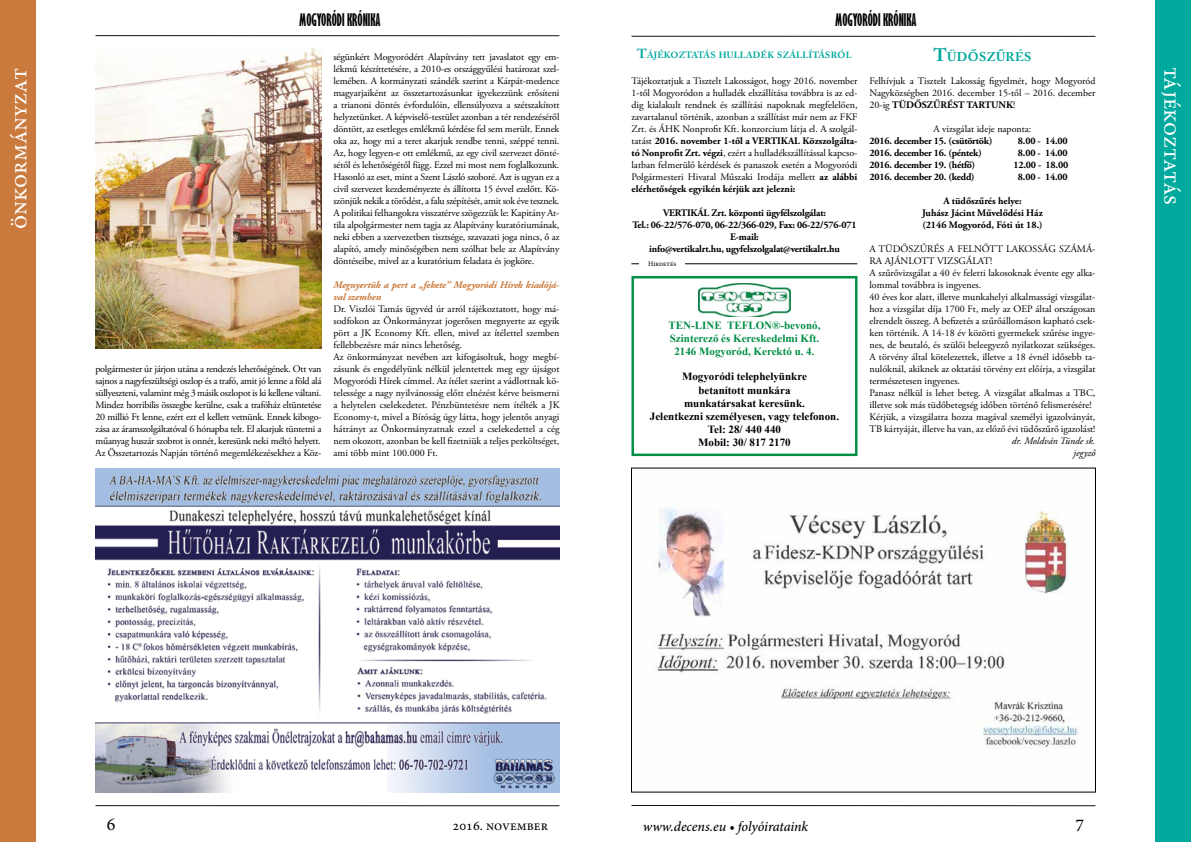
<style>
.page{position:relative;width:1191px;height:842px;background:#fff}
.page>*{position:absolute;margin:0;border:0;box-sizing:border-box;transform-origin:0 0}
.t1{font:24px "Minion Pro";color:#fff}
.t2{font:18px "Minion Pro";color:#000}
.t3{font:700 extra-condensed 16px "Gill Sans";color:#000}
.t4{font:italic 500 14px "Minion Pro";letter-spacing:-.01em;color:#000}
.t5{font:14px "Minion Pro";color:#000}
.t6{font:700 12.6px "Adobe Caslon Pro";letter-spacing:.03em;color:#00a99d}
.t7{font:700 11px/13.2px "Times New Roman";color:#000;text-align:center}
.t8{font:700 11px/13.2px "Times New Roman";color:#018e46;text-align:center}
.t9{font:10px/12px "Adobe Garamond Pro";color:#000;text-align:justify}
.t10{font:700 10px/12px "Adobe Garamond Pro";letter-spacing:-.02em;color:#000;text-align:center}
.t11{font:700 10px/12px "Adobe Garamond Pro";color:#000;text-align:center}
.t12{font:italic 700 10px/12px "Adobe Garamond Pro";letter-spacing:-.01em;color:#ca7a3c}
.t13{font:italic 10px/12px "Adobe Garamond Pro";color:#000;text-align:right}
.t14{font:700 9.1px "Adobe Caslon Pro";letter-spacing:.03em;color:#00a99d}
.t15{font:7px "Minion Pro";letter-spacing:-.005em;color:#000}
.s1{font-family:"Minion Pro";font-weight:400;font-stretch:normal;font-size:24px;color:#fff}
.s2{font-size:13px}
.s3{font-weight:700}
.s4{font-size:18px}
</style>
<div class="page">
<div style="left:1155px;top:0;width:36px;height:842px;background:#00a99d"></div>
<hr style="left:631px;top:805px;width:464px;height:1px;background:#11131b">
<hr style="left:631px;top:36px;width:464px;height:1px;background:#11131b">
<div style="left:0;top:0;width:36px;height:842px;background:#ca7a3c"></div>
<hr style="left:95px;top:35px;width:464px;height:1px;background:#11131b">
<hr style="left:95px;top:805px;width:464px;height:1px;background:#11131b">
<hr style="left:631px;top:264px;width:226px;height:1px;background:#000">
<div style="left:639px;top:258px;width:46px;height:10px;background:#fff"></div>
<img style="left:95px;top:468px;width:464px;height:324px">
<img style="left:95px;top:48px;width:226px;height:300px">
<img style="left:654px;top:508px;width:427px;height:241px">
<div style="left:631px;top:276px;width:226px;height:180px;border:2px solid #018e46"></div>
<img style="left:698px;top:283px;width:92px;height:34px">
<h1 class="t1" style="left:3px;top:229px;width:162px;rotate:-90deg">önkormányzat</h1>
<h3 class="t3" style="left:286px;top:10px;width:96px"><span class="s1">a</span>MOGYORÓDI KRÓNIKA</h3>
<p class="t9" style="left:95px;top:363px;width:227px">polgármester úr járjon utána a rendezés lehetőségének. Ott van sajnos a nagyfeszültségi oszlop és a trafó, amit jó lenne a föld alá süllyeszteni, valamint még 3 másik oszlopot is ki kellene váltani.<br>Mindez horribilis összegbe kerülne, csak a trafóház eltüntetése 20 millió Ft lenne, ezért ezt el kellett vetnünk. Ennek kibogo&shy;zása az áramszolgáltatóval 6 hónapba telt. El akarjuk tüntetni a műanyag huszár szobrot is onnét, keresünk neki méltó helyett.<br>Az Összetartozás Napján történő megemlékezésekhez a Köz-</p>
<p class="t9" style="left:333px;top:51px;width:227px">ségünkért Mogyoródért Alapítvány tett javaslatot egy em&shy;lékmű készíttetésére, a 2010-es országgyűlési határozat szel&shy;lemében. A kormányzati szándék szerint a Kárpát-medence magyarjaiként az összetartozásunkat igyekezzünk erősíteni a trianoni döntés évfordulóin, ellensúlyozva a szétszakított helyzetünket. A képviselő-testület azonban a tér rendezéséről döntött, az esetleges emlékmű kérdése fel sem merült. Ennek oka az, hogy mi a teret akarjuk rendbe tenni, széppé tenni.<br>Az, hogy legyen-e ott emlékmű, az egy civil szervezet dönté&shy;sétől és lehetőségétől függ. Ezzel mi most nem foglalkozunk.<br>Hasonló az eset, mint a Szent László szoboré. Azt is ugyan ez a civil szervezet kezdeményezte és állította 15 évvel ezelőtt. Kö&shy;szönjük nekik a törődést, a falu szépítését, amit sok éve tesznek.<br>A politikai felhangokra visszatérve szögezzük le: Kapitány At&shy;tila alpolgármester nem tagja az Alapítvány kuratóriumának, neki ebben a szervezetben tisztsége, szavazati joga nincs, ő az alapító, amely minőségében nem szólhat bele az Alapítvány döntéseibe, mivel az a kuratórium feladata és jogköre.</p>
<p class="t12" style="left:333px;top:279px;width:227px">Megnyertük a pert a „fekete” Mogyoródi Hírek kiadójá&shy;val szemben</p>
<p class="t9" style="left:333px;top:303px;width:227px;text-align:left">Dr. Viszlói Tamás ügyvéd úr arról tájékoztatott, hogy má&shy;sodfokon az Önkormányzat jogerősen megnyerte az egyik pört a JK Economy Kft. ellen, mivel az ítélettel szemben fellebbezésre már nincs lehetőség.<br>Az önkormányzat nevében azt kifogásoltuk, hogy megbí&shy;zásunk és engedélyünk nélkül jelentettek meg egy újságot Mogyoródi Hírek címmel. Az ítélet szerint a vádlottnak kö&shy;telessége a nagy nyilvánosság előtt elnézést kérve beismerni a helytelen cselekedetet. Pénzbüntetésre nem ítélték a JK Economy-t, mivel a Bíróság úgy látta, hogy jelentős anyagi hátrányt az Önkormányzatnak ezzel a cselekedettel a cég nem okozott, azonban be kell fizetniük a teljes perköltséget, ami több mint 100.000 Ft.</p>
<h3 class="t3" style="left:821px;top:10px;width:96px"><span class="s1">a</span>MOGYORÓDI KRÓNIKA</h3>
<p class="t14" style="left:637px;top:49px;width:216px"><span class="s2">T</span>ÁJÉKOZTATÁS HULLADÉK SZÁLLÍTÁSRÓL</p>
<p class="t9" style="left:631px;top:75px;width:227px">Tájékoztatjuk a Tisztelt Lakosságot, hogy 2016. november 1-től Mogyoródon a hulladék elszállítása továbbra is az ed&shy;dig kialakult rendnek és szállítási napoknak megfelelően, zavartalanul történik, azonban a szállítást már nem az FKF Zrt. és ÁHK Nonprofit Kft. konzorcium látja el. A szolgál&shy;tatást <span class="s3">2016. november 1-től a VERTIKAL Közszolgálta&shy;tó Nonprofit Zrt. végzi</span>, ezért a hulladékszállítással kapcso&shy;latban felmerülő kérdések és panaszok esetén a Mogyoródi Polgármesteri Hivatal Műszaki Irodája mellett <span class="s3">az alábbi elérhetőségek egyikén kérjük azt jelezni:</span></p>
<p class="t10" style="left:632px;top:207px;width:226px">VERTIKÁL Zrt. központi ügyfélszolgálat:<br>Tel.: 06-22/576-070, 06-22/366-029, Fax: 06-22/576-071<br>E-mail:<br>info@vertikalrt.hu, ugyfelszolgalat@vertikalrt.hu</p>
<p class="t15" style="left:648px;top:259px;width:30px">Hirdetés</p>
<p class="t8" style="left:668px;top:318px;width:153px">TEN-LINE TEFLON®-bevonó,<br>Szinterező és Kereskedelmi Kft.<br>2146 Mogyoród, Kerektó u. 4.</p>
<p class="t7" style="left:650px;top:370px;width:191px">Mogyoródi telephelyünkre<br>betanított munkára<br>munkatársakat keresünk.<br>Jelentkezni személyesen, vagy telefonon.<br>Tel: 28/ 440 440<br>Mobil: 30/ 817 2170</p>
<p class="t6" style="left:933px;top:49px;width:99px"><span class="s4">T</span>ÜDŐSZŰRÉS</p>
<p class="t9" style="left:869px;top:75px;width:227px">Felhívjuk a Tisztelt Lakosság figyelmét, hogy Mogyoród Nagyközségben 2016. december 15-től – 2016. december 20-ig <span class="s3">TÜDŐSZŰRÉST TARTUNK</span>!</p>
<p class="t9" style="left:933px;top:123px;width:99px">A vizsgálat ideje naponta:</p>
<p class="t10" style="left:869px;top:135px;width:124px">2016. december 15. (csütörtök)</p>
<p class="t10" style="left:1018px;top:135px;width:51px">8.00 - 14.00</p>
<p class="t10" style="left:869px;top:147px;width:114px">2016. december 16. (péntek)</p>
<p class="t10" style="left:1018px;top:147px;width:51px">8.00 - 14.00</p>
<p class="t10" style="left:869px;top:159px;width:107px">2016. december 19. (hétfő)</p>
<p class="t10" style="left:1013px;top:159px;width:56px">12.00 - 18.00</p>
<p class="t10" style="left:869px;top:171px;width:107px">2016. december 20. (kedd)</p>
<p class="t10" style="left:1018px;top:171px;width:51px">8.00 - 14.00</p>
<p class="t11" style="left:922px;top:195px;width:122px">A tüdőszűrés helye:<br>Juhász Jácint Művelődési Ház (2146 Mogyoród, Fóti út 18.)</p>
<p class="t9" style="left:869px;top:243px;width:227px;text-align:left">A TÜDŐSZŰRÉS A FELNŐTT LAKOSSÁG SZÁMÁ-RA AJÁNLOTT VIZSGÁLAT!<br>A szűrővizsgálat a 40 év feletti lakosoknak évente egy alka&shy;lommal továbbra is ingyenes.<br>40 éves kor alatt, illetve munkahelyi alkalmassági vizsgálat&shy;hoz a vizsgálat díja 1700 Ft, mely az OEP által országosan elrendelt összeg. A befizetés a szűrőállomáson kapható csek&shy;ken történik. A 14-18 év közötti gyermekek szűrése ingye&shy;nes, de beutaló, és szülői beleegyező nyilatkozat szükséges.<br>A törvény által kötelezettek, illetve a 18 évnél idősebb ta&shy;nulóknál, akiknek az oktatási törvény ezt előírja, a vizsgálat természetesen ingyenes.<br>Panasz nélkül is lehet beteg. A vizsgálat alkalmas a TBC, illetve sok más tüdőbetegség időben történő felismerésére!<br>Kérjük, a vizsgálatra hozza magával személyi igazolványát, TB kártyáját, illetve ha van, az előző évi tüdőszűrő igazolást!</p>
<p class="t13" style="left:1011px;top:435px;width:85px">dr. Moldván Tünde sk. jegyző</p>
<h1 class="t1" style="left:1188px;top:67px;width:140px;rotate:90deg">tájékoztatás</h1>
<h2 class="t2" style="left:107px;top:812px;width:10px">6</h2>
<h3 class="t5" style="left:452px;top:816px;width:97px">2016. november</h3>
<h3 class="t4" style="left:643px;top:816px;width:167px">www.decens.eu • folyóirataink</h3>
<h2 class="t2" style="left:1075px;top:813px;width:10px">7</h2>
</div>
